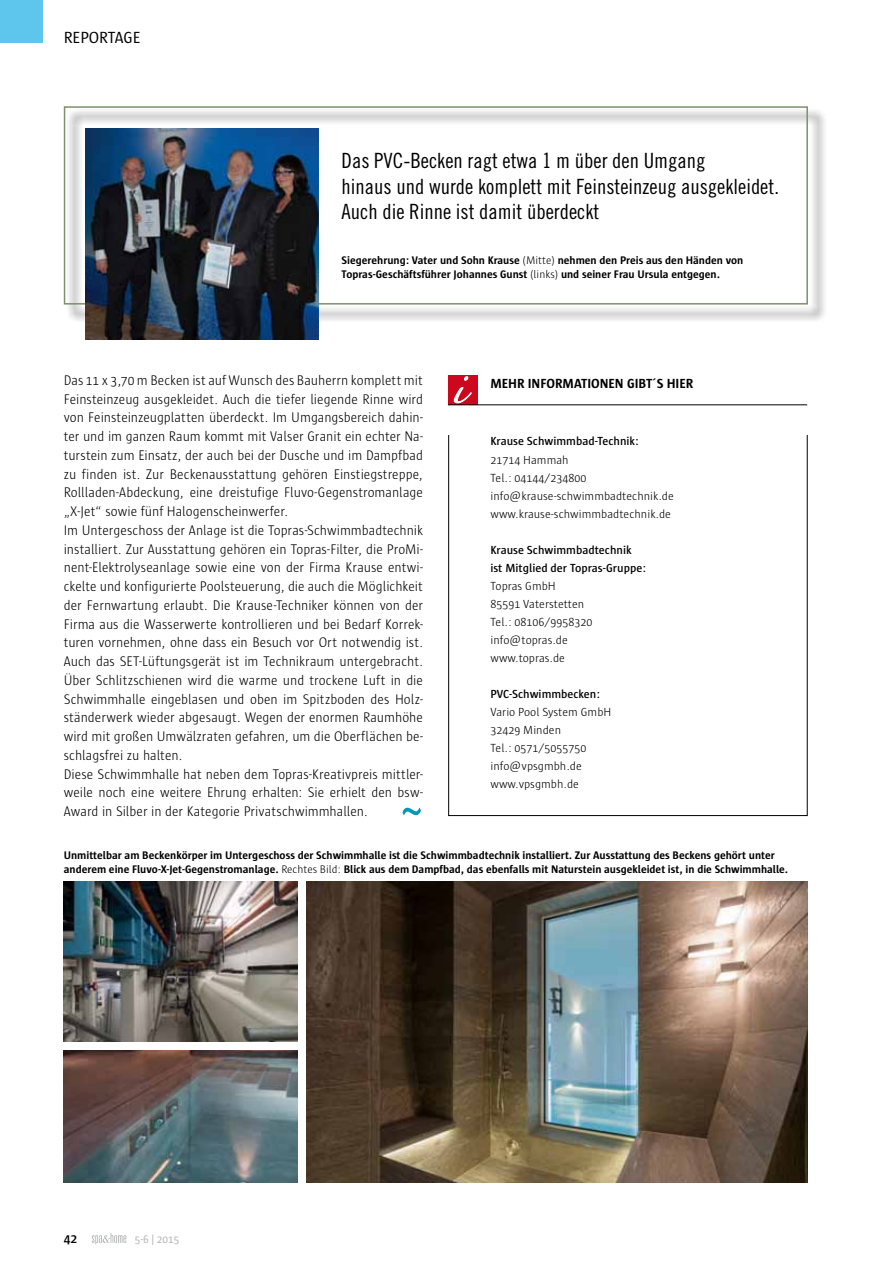
<style>
.page{position:relative;width:893px;height:1263px;background:#fff}
.page>*{position:absolute;margin:0;border:0;box-sizing:border-box;transform-origin:0 0}
.t1{font:21px/25.2px "Trade Gothic Cond Eighteen";color:#000}
.t2{font:16.5px "Sun";color:#000}
.t3{font:300 14.25px/18.8px "Sun";color:#000;scale:.95 1}
.t4{font:700 13.5px "Sun";color:#000}
.t5{font:600 13.5px "Sun";color:#000}
.t6{font:300 12px/18px "Sun";color:#000}
.t7{font:600 12px/18px "Sun";color:#000}
.t8{font:700 11.25px/14.2px "Sun";color:#000}
.t9{font:11.25px "Sun";color:#b1b3b4}
.s1{font-weight:300}
</style>
<div class="page">
<div style="left:0;top:0;width:43px;height:43px;background:#5ec5ed"></div>
<svg style="left:92px;top:1233px;width:34px;height:11px"></svg>
<div style="left:448px;top:375px;width:30px;height:29px;background:#cd071e"></div>
<svg style="left:453px;top:376px;width:19px;height:28px"></svg>
<hr style="left:448px;top:404px;width:359px;height:1px;background:#000">
<svg style="left:402px;top:807px;width:19px;height:8px"></svg>
<svg style="left:68px;top:110px;width:757px;height:211px"></svg>
<div style="left:64px;top:106px;width:744px;height:199px;border:2px solid #7d8f6b"></div>
<img style="left:85px;top:128px;width:234px;height:211px">
<img style="left:64px;top:1051px;width:234px;height:131px">
<img style="left:64px;top:882px;width:234px;height:159px">
<img style="left:306px;top:882px;width:502px;height:300px">
<p class="t2" style="left:64px;top:28px;width:78px">REPORTAGE</p>
<h1 class="t1" style="left:342px;top:148px;width:439px">Das PVC-Becken ragt etwa 1 m über den Umgang<br>hinaus und wurde komplett mit Feinsteinzeug ausgekleidet.<br>Auch die Rinne ist damit überdeckt</h1>
<p class="t8" style="left:342px;top:253px;width:403px">Siegerehrung: Vater und Sohn Krause <span class="s1">(Mitte)</span> nehmen den Preis aus den Händen von<br>Topras-Geschäftsführer Johannes Gunst <span class="s1">(links)</span> und seiner Frau Ursula entgegen.</p>
<p class="t3" style="left:64px;top:371px;width:380px">Das 11 x 3,70 m Becken ist auf Wunsch des Bauherrn komplett mit Feinsteinzeug ausgekleidet. Auch die tiefer liegende Rinne wird von Feinsteinzeugplatten überdeckt. Im Umgangsbereich dahin&shy;ter und im ganzen Raum kommt mit Valser Granit ein echter Na&shy;turstein zum Einsatz, der auch bei der Dusche und im Dampfbad zu finden ist. Zur Beckenausstattung gehören Einstiegstreppe, Rollladen-Abdeckung, eine dreistufige Fluvo-Gegenstromanlage „X-Jet“ sowie fünf Halogenscheinwerfer.<br>Im Untergeschoss der Anlage ist die Topras-Schwimmbadtechnik installiert. Zur Ausstattung gehören ein Topras-Filter, die ProMi&shy;nent-Elektrolyseanlage sowie eine von der Firma Krause entwi&shy;ckelte und konfigurierte Poolsteuerung, die auch die Möglichkeit der Fernwartung erlaubt. Die Krause-Techniker können von der Firma aus die Wasserwerte kontrollieren und bei Bedarf Korrek&shy;turen vornehmen, ohne dass ein Besuch vor Ort notwendig ist.<br>Auch das SET-Lüftungsgerät ist im Technikraum untergebracht.<br>Über Schlitzschienen wird die warme und trockene Luft in die Schwimmhalle eingeblasen und oben im Spitzboden des Holz&shy;ständerwerk wieder abgesaugt. Wegen der enormen Raumhöhe wird mit großen Umwälzraten gefahren, um die Oberflächen be&shy;schlagsfrei zu halten.<br>Diese Schwimmhalle hat neben dem Topras-Kreativpreis mittler&shy;weile noch eine weitere Ehrung erhalten: Sie erhielt den bsw-Award in Silber in der Kategorie Privatschwimmhallen.</p>
<p class="t4" style="left:490px;top:376px;width:75px">Mehr Informa</p>
<p class="t4" style="left:581px;top:376px;width:101px">tionen gibt´s hier</p>
<p class="t7" style="left:490px;top:433px;width:150px">Krause Schwimmbad-Technik:</p>
<p class="t6" style="left:490px;top:451px;width:185px">21714 Hammah<br>Tel.: 04144/234800 info@krause-schwimmbadtechnik.de www.krause-schwimmbadtechnik.de</p>
<p class="t7" style="left:490px;top:541px;width:157px">Krause Schwimmbadtechnik ist Mitglied der Topras-Gruppe:</p>
<p class="t6" style="left:490px;top:577px;width:104px">Topras GmbH<br>85591 Vaterstetten<br>Tel.: 08106/9958320 info@topras.de www.topras.de</p>
<p class="t7" style="left:490px;top:685px;width:111px">PVC-Schwimmbecken:</p>
<p class="t6" style="left:490px;top:703px;width:122px">Vario Pool System GmbH<br>32429 Minden<br>Tel.: 0571/5055750 info@vpsgmbh.de www.vpsgmbh.de</p>
<p class="t8" style="left:64px;top:848px;width:726px">Unmittelbar am Beckenkörper im Untergeschoss der Schwimmhalle ist die Schwimmbadtechnik installiert. Zur Ausstattung des Beckens gehört unter anderem eine Fluvo-X-Jet-Gegenstromanlage. <span class="s1">Rechtes Bild:</span> Blick aus dem Dampfbad, das ebenfalls mit Naturstein ausgekleidet ist, in die Schwimmhalle.</p>
<p class="t5" style="left:64px;top:1231px;width:15px">42</p>
<p class="t9" style="left:135px;top:1233px;width:46px">5-6 | 2015</p>
</div>
